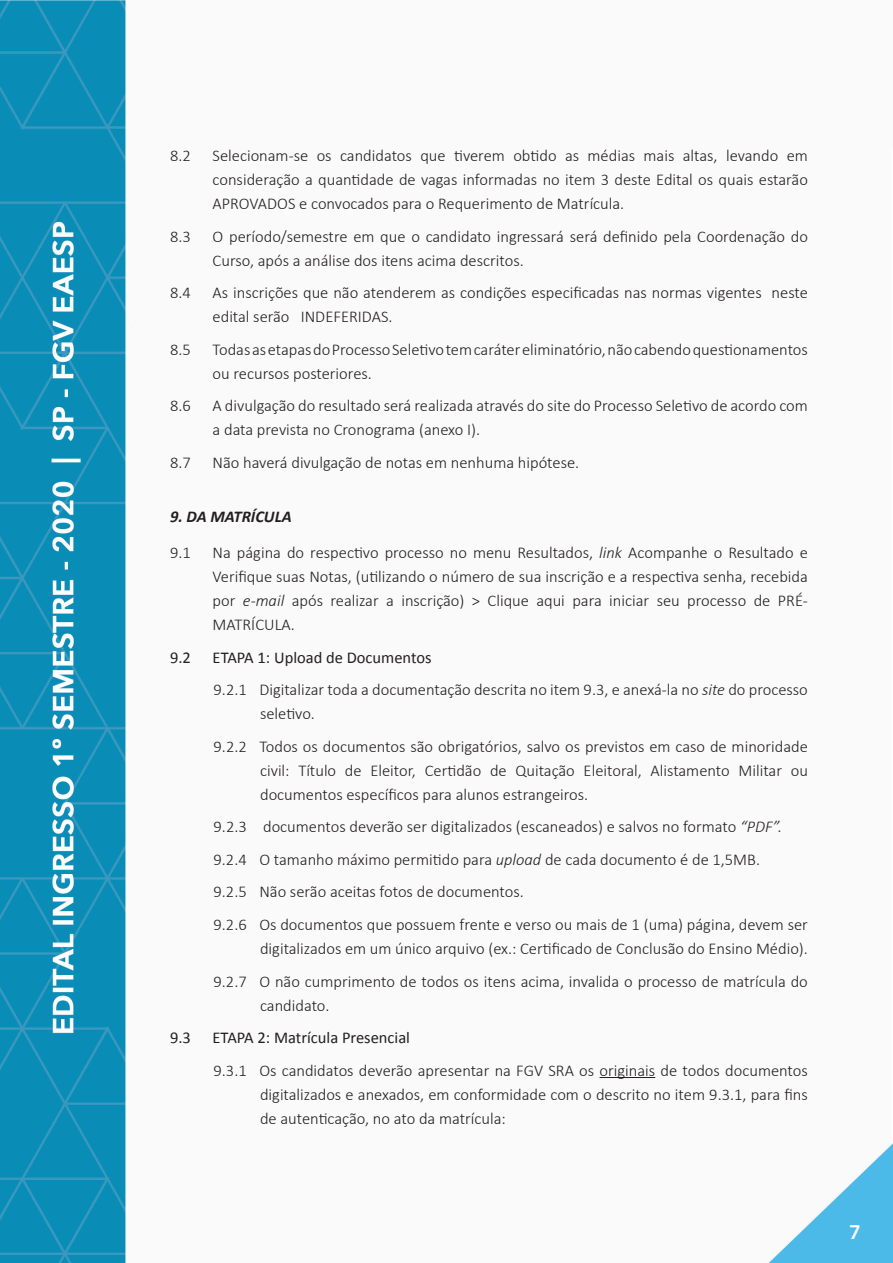
<style>
.page{position:relative;width:893px;height:1263px;background:#fff}
.page>*{position:absolute;margin:0;border:0;box-sizing:border-box;transform-origin:0 0}
.t1{font:600 19.5px "Avenir Next LT Pro";color:#fff}
.t2{font:300 16.5px/24px "Calibri";color:#231f20}
.t3{font:16.5px "Calibri";color:#231f20}
.t4{font:italic 700 16.5px "Calibri";color:#231f20}
.s1{font-style:italic}
.s2{font-weight:400}
</style>
<div class="page">
<img style="left:0;top:0;width:893px;height:1262px">
<div style="left:170px;top:0;width:723px;height:149px;background:#fafafa"></div>
<hr style="left:600px;top:1077px;width:55px;height:1px;background:#231f20">
<p class="t2" style="left:170px;top:144px;width:22px">8.2</p>
<p class="t2" style="left:213px;top:144px;width:597px;text-align:justify">Selecionam-se os candidatos que tiverem obtido as médias mais altas, levando em consideração a quantidade de vagas informadas no item 3 deste Edital os quais estarão APROVADOS e convocados para o Requerimento de Matrícula.</p>
<p class="t2" style="left:170px;top:224px;width:22px">8.3</p>
<p class="t2" style="left:213px;top:224px;width:597px">O período/semestre em que o candidato ingressará será definido pela Coordenação do<br>Curso, após a análise dos itens acima descritos.</p>
<p class="t2" style="left:170px;top:281px;width:22px">8.4</p>
<p class="t2" style="left:213px;top:281px;width:597px">As inscrições que não atenderem as condições especificadas nas normas vigentes neste edital serão INDEFERIDAS.</p>
<p class="t2" style="left:170px;top:337px;width:22px">8.5</p>
<p class="t2" style="left:213px;top:337px;width:597px">Todas as etapas do Processo Seletivo tem caráter eliminatório, não cabendo questionamentos ou recursos posteriores.</p>
<p class="t2" style="left:170px;top:394px;width:22px">8.6</p>
<p class="t2" style="left:213px;top:394px;width:597px">A divulgação do resultado será realizada através do site do Processo Seletivo de acordo com a data prevista no Cronograma (anexo I).</p>
<p class="t2" style="left:170px;top:450px;width:22px">8.7</p>
<p class="t2" style="left:213px;top:450px;width:368px">Não haverá divulgação de notas em nenhuma hipótese.</p>
<p class="t4" style="left:170px;top:506px;width:123px">9. DA MATRÍCULA</p>
<p class="t2" style="left:170px;top:541px;width:22px">9.1</p>
<p class="t2" style="left:213px;top:541px;width:597px;text-align:justify">Na página do respectivo processo no menu Resultados, <span class="s1">link</span> Acompanhe o Resultado e Verifique suas Notas, (utilizando o número de sua inscrição e a respectiva senha, recebida por <span class="s1">e-mail</span> após realizar a inscrição) &gt; Clique aqui para iniciar seu processo de PRÉ-MATRÍCULA.</p>
<p class="t3" style="left:170px;top:647px;width:22px">9.2</p>
<p class="t2" style="left:213px;top:641px;width:597px;line-height:32.5px"><span class="s2">ETAPA 1: Upload de Documentos<br></span>9.2.1 Digitalizar toda a documentação descrita no item 9.3, e anexá-la no <span class="s1">site</span> do processo</p>
<p class="t2" style="left:214px;top:697px;width:596px;line-height:32.5px;text-indent:46px">seletivo.<br>9.2.2 Todos os documentos são obrigatórios, salvo os previstos em caso de minoridade</p>
<p class="t2" style="left:260px;top:758px;width:549px">civil: Título de Eleitor, Certidão de Quitação Eleitoral, Alistamento Militar ou documentos específicos para alunos estrangeiros.</p>
<p class="t2" style="left:214px;top:810px;width:596px;line-height:32.5px">9.2.3 documentos deverão ser digitalizados (escaneados) e salvos no formato <span class="s1">“PDF”.<br></span>9.2.4 O tamanho máximo permitido para <span class="s1">upload</span> de cada documento é de 1,5MB.<br>9.2.5 Não serão aceitas fotos de documentos.<br>9.2.6 Os documentos que possuem frente e verso ou mais de 1 (uma) página, devem ser</p>
<p class="t2" style="left:214px;top:932px;width:596px;line-height:32.5px;text-align:right">digitalizados em um único arquivo (ex.: Certificado de Conclusão do Ensino Médio).<br>9.2.7 O não cumprimento de todos os itens acima, invalida o processo de matrícula do</p>
<p class="t2" style="left:260px;top:993px;width:71px">candidato.</p>
<p class="t3" style="left:170px;top:1027px;width:22px">9.3</p>
<p class="t3" style="left:213px;top:1027px;width:199px">ETAPA 2: Matrícula Presencial</p>
<p class="t2" style="left:260px;top:1058px;width:549px;text-align:justify;text-indent:-46px">9.3.1 Os candidatos deverão apresentar na FGV SRA os originais de todos documentos digitalizados e anexados, em conformidade com o descrito no item 9.3.1, para fins de autenticação, no ato da matrícula:</p>
<p class="t1" style="left:849px;top:1220px;width:13px">7</p>
</div>
